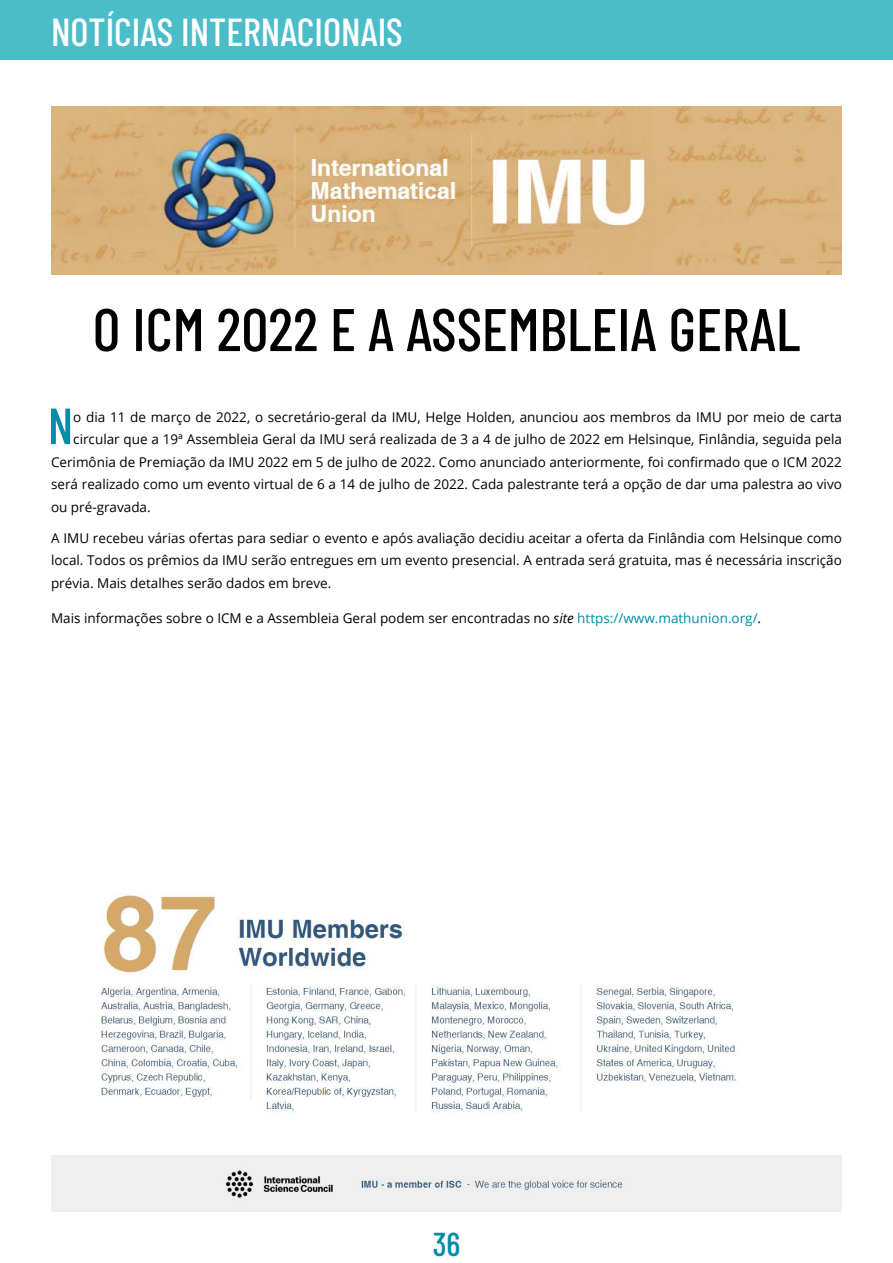
<style>
.page{position:relative;width:893px;height:1263px;background:#fff}
.page>*{position:absolute;margin:0;border:0;box-sizing:border-box;transform-origin:0 0}
.t1{font:500 60px "Barlow Condensed";color:#000}
.t2{font:500 50.7px "Barlow Condensed";color:#008da8}
.t3{font:500 39px "Barlow Condensed";color:#fff}
.t4{font:500 33px "Barlow Condensed";color:#008da8}
.t5{font:13.5px/22.5px "Open Sans";color:#000;text-align:justify}
.s1{font-style:italic}
.s2{color:#008da8}
</style>
<div class="page">
<div style="left:0;top:0;width:893px;height:60px;background:#4bbdc9"></div>
<img style="left:51px;top:894px;width:791px;height:318px">
<img style="left:51px;top:106px;width:791px;height:169px">
<h3 class="t3" style="left:51px;top:4px;width:353px">NOTÍCIAS INTERNACIONAIS</h3>
<h1 class="t1" style="left:93px;top:287px;width:709px">O ICM 2022 E A ASSEMBLEIA GERAL</h1>
<h2 class="t2" style="left:48px;top:390px;width:27px">N</h2>
<p class="t5" style="left:73px;top:405px;width:770px">o dia 11 de março de 2022, o secretário-geral da IMU, Helge Holden, anunciou aos membros da IMU por meio de carta</p>
<p class="t5" style="left:73px;top:428px;width:770px">circular que a 19ª Assembleia Geral da IMU será realizada de 3 a 4 de julho de 2022 em Helsinque, Finlândia, seguida pela</p>
<p class="t5" style="left:51px;top:450px;width:792px">Cerimônia de Premiação da IMU 2022 em 5 de julho de 2022. Como anunciado anteriormente, foi confirmado que o ICM 2022</p>
<p class="t5" style="left:51px;top:473px;width:792px">será realizado como um evento virtual de 6 a 14 de julho de 2022. Cada palestrante terá a opção de dar uma palestra ao vivo</p>
<p class="t5" style="left:51px;top:495px;width:101px">ou pré-gravada.</p>
<p class="t5" style="left:51px;top:526px;width:792px">A IMU recebeu várias ofertas para sediar o evento e após avaliação decidiu aceitar a oferta da Finlândia com Helsinque como local. Todos os prêmios da IMU serão entregues em um evento presencial. A entrada será gratuita, mas é necessária inscrição prévia. Mais detalhes serão dados em breve.</p>
<p class="t5" style="left:51px;top:606px;width:712px">Mais informações sobre o ICM e a Assembleia Geral podem ser encontradas no <span class="s1">site</span> <span class="s2">https://www.mathunion.org/</span>.</p>
<h3 class="t4" style="left:433px;top:1220px;width:29px">36</h3>
</div>
